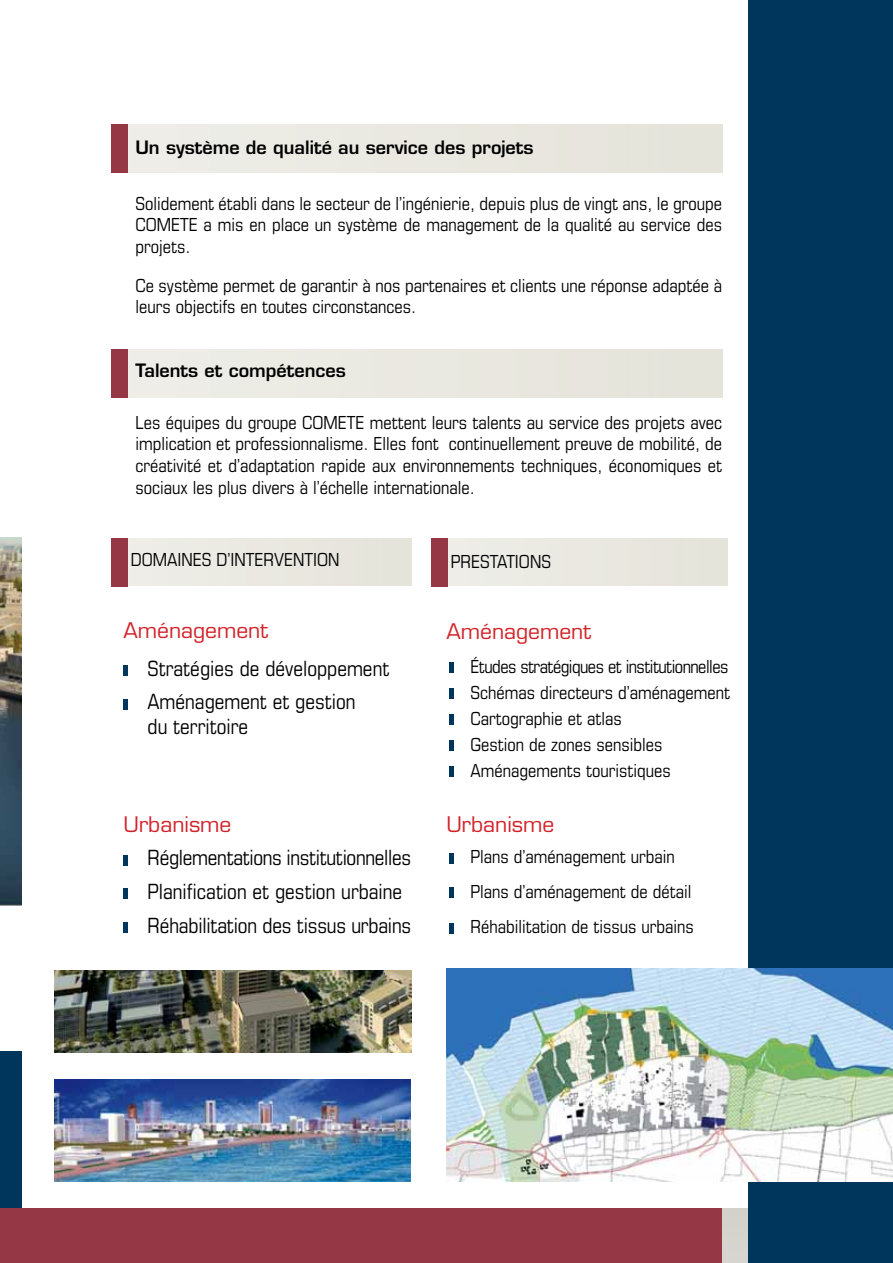
<style>
.page{position:relative;width:893px;height:1263px;background:#fff}
.page>*{position:absolute;margin:0;border:0;box-sizing:border-box;transform-origin:0 0}
.t1{font:condensed 21px/33.8px "Eurostile LT Std";color:#000}
.t2{font:21px "Eurostile LT Std";color:#d2232a}
.t3{font:condensed 18px/21.6px "Eurostile LT Std";color:#000}
.t4{font:600 18px "Eurostile LT Std";color:#000}
</style>
<div class="page">
<div style="left:0;top:1052px;width:21px;height:211px;background:#00355c"></div>
<img style="left:0;top:537px;width:21px;height:368px">
<img style="left:722px;top:1209px;width:27px;height:54px">
<div style="left:431px;top:538px;width:17px;height:49px;background:#963745"></div>
<div style="left:111px;top:538px;width:17px;height:49px;background:#963745"></div>
<div style="left:127px;top:125px;width:595px;height:47px;background:#e9e8e1"></div>
<div style="left:749px;top:0;width:144px;height:1263px;background:#00355c"></div>
<div style="left:111px;top:124px;width:16px;height:49px;background:#963745"></div>
<hr style="left:124px;top:665px;width:4px;height:10px;background:#00355c">
<hr style="left:124px;top:699px;width:4px;height:10px;background:#00355c">
<hr style="left:124px;top:855px;width:4px;height:10px;background:#00355c">
<hr style="left:124px;top:889px;width:4px;height:10px;background:#00355c">
<hr style="left:124px;top:922px;width:4px;height:11px;background:#00355c">
<div style="left:0;top:1209px;width:722px;height:54px;background:#963745"></div>
<div style="left:127px;top:350px;width:595px;height:47px;background:#e9e8e1"></div>
<div style="left:111px;top:349px;width:16px;height:49px;background:#963745"></div>
<div style="left:449px;top:663px;width:5px;height:10px;background:#00355c"></div>
<div style="left:449px;top:688px;width:5px;height:11px;background:#00355c"></div>
<div style="left:449px;top:714px;width:5px;height:11px;background:#00355c"></div>
<div style="left:449px;top:740px;width:5px;height:11px;background:#00355c"></div>
<div style="left:449px;top:766px;width:5px;height:10px;background:#00355c"></div>
<div style="left:449px;top:853px;width:5px;height:10px;background:#00355c"></div>
<div style="left:449px;top:888px;width:5px;height:10px;background:#00355c"></div>
<div style="left:449px;top:923px;width:5px;height:10px;background:#00355c"></div>
<img style="left:54px;top:1080px;width:357px;height:102px">
<img style="left:54px;top:970px;width:357px;height:82px">
<img style="left:446px;top:968px;width:447px;height:213px">
<p class="t4" style="left:135px;top:136px;width:400px">Un système de qualité au service des projets</p>
<p class="t3" style="left:135px;top:192px;width:588px;text-align:justify">Solidement établi dans le secteur de l’ingénierie, depuis plus de vingt ans, le groupe COMETE a mis en place un système de management de la qualité au service des projets.</p>
<p class="t3" style="left:135px;top:274px;width:588px">Ce système permet de garantir à nos partenaires et clients une réponse adaptée à leurs objectifs en toutes circonstances.</p>
<p class="t4" style="left:135px;top:359px;width:212px">Talents et compétences</p>
<p class="t3" style="left:135px;top:411px;width:588px;text-align:justify">Les équipes du groupe COMETE mettent leurs talents au service des projets avec implication et professionnalisme. Elles font continuellement preuve de mobilité, de créativité et d’adaptation rapide aux environnements techniques, économiques et sociaux les plus divers à l’échelle internationale.</p>
<p class="t3" style="left:131px;top:549px;width:210px">DOMAINES D’INTERVENTION</p>
<p class="t3" style="left:451px;top:550px;width:102px">PRESTATIONS</p>
<p class="t2" style="left:124px;top:618px;width:146px">Aménagement</p>
<p class="t1" style="left:148px;top:651px;width:243px">Stratégies de développement<br>Aménagement et gestion</p>
<p class="t1" style="left:148px;top:710px;width:102px">du territoire</p>
<p class="t2" style="left:124px;top:811px;width:109px">Urbanisme</p>
<p class="t1" style="left:148px;top:841px;width:265px">Réglementations institutionnelles<br>Planification et gestion urbaine<br>Réhabilitation des tissus urbains</p>
<p class="t2" style="left:446px;top:618px;width:146px">Aménagement</p>
<p class="t3" style="left:470px;top:653px;width:261px;line-height:25.8px">Études stratégiques et institutionnelles<br>Schémas directeurs d’aménagement<br>Cartographie et atlas<br>Gestion de zones sensibles<br>Aménagements touristiques</p>
<p class="t2" style="left:446px;top:811px;width:109px">Urbanisme</p>
<p class="t3" style="left:470px;top:839px;width:225px;line-height:35px">Plans d’aménagement urbain<br>Plans d’aménagement de détail<br>Réhabilitation de tissus urbains</p>
</div>
